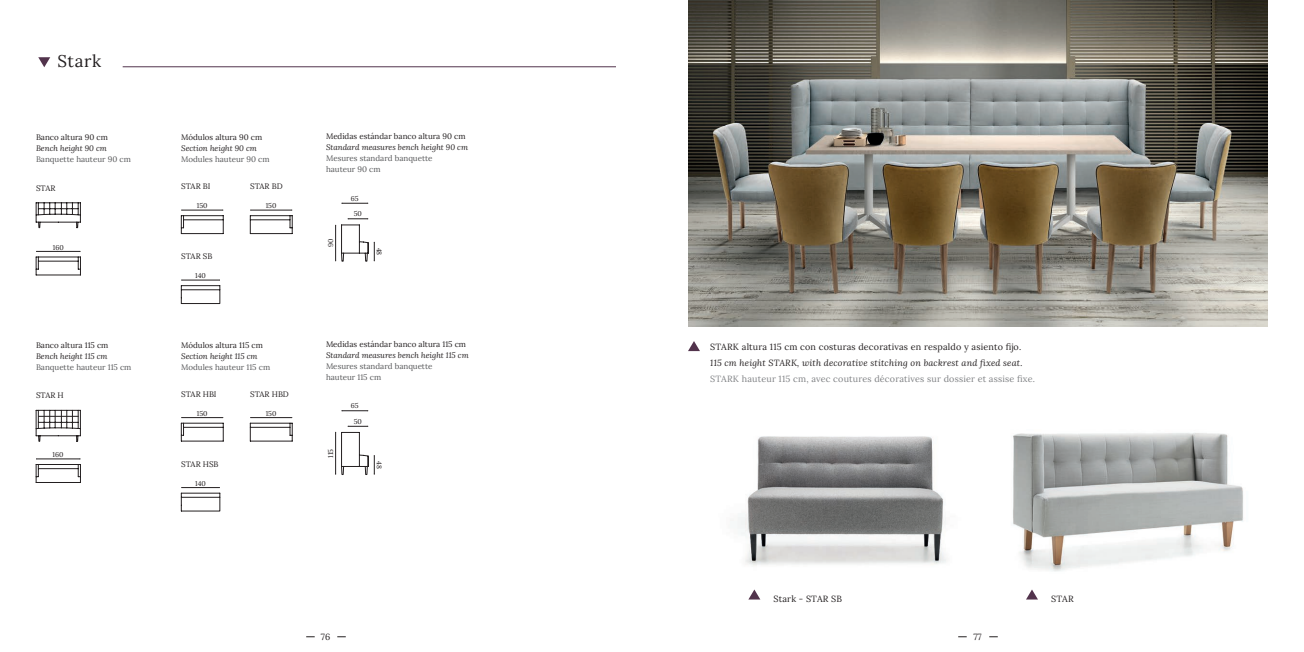
<style>
.page{position:relative;width:1304px;height:652px;background:#fff}
.page>*{position:absolute;margin:0;border:0;box-sizing:border-box;transform-origin:0 0}
.t1{font:17px "Lora";letter-spacing:.04em;color:#231f20}
.t2{font:9px "Lora";letter-spacing:.02em;color:#231f20}
.t3{font:9px "Lora";letter-spacing:.02em;color:#808285}
.t4{font:italic 9px "Lora";letter-spacing:.02em;color:#231f20}
.t5{font:8px "Lora";color:#231f20}
.t6{font:8px "Lora";color:#57585a}
.t7{font:italic 8px "Lora";color:#231f20}
.t8{font:7px "Lora";color:#231f20}
</style>
<div class="page">
<img style="left:730px;top:436px;width:217px;height:130px">
<img style="left:1013px;top:433px;width:230px;height:139px">
<img style="left:688px;top:0;width:580px;height:327px">
<svg style="left:688px;top:341px;width:12px;height:10px"></svg>
<svg style="left:38px;top:57px;width:12px;height:10px"></svg>
<hr style="left:123px;top:67px;width:493px;height:1px;background:#52334c">
<hr style="left:36px;top:251px;width:44px;height:1px;background:#231f20">
<svg style="left:78px;top:251px;width:3px;height:24px"></svg>
<svg style="left:36px;top:251px;width:3px;height:24px"></svg>
<hr style="left:36px;top:275px;width:44px;height:1px;background:#231f20">
<hr style="left:38px;top:261px;width:40px;height:1px;background:#231f20">
<hr style="left:36px;top:257px;width:44px;height:1px;background:#231f20">
<svg style="left:36px;top:203px;width:45px;height:25px"></svg>
<hr style="left:182px;top:210px;width:41px;height:1px;background:#231f20">
<svg style="left:222px;top:210px;width:2px;height:24px"></svg>
<svg style="left:181px;top:210px;width:3px;height:23px"></svg>
<hr style="left:181px;top:233px;width:42px;height:1px;background:#231f20">
<hr style="left:184px;top:220px;width:39px;height:1px;background:#231f20">
<hr style="left:181px;top:216px;width:42px;height:1px;background:#231f20">
<hr style="left:251px;top:210px;width:41px;height:1px;background:#231f20">
<svg style="left:250px;top:210px;width:1px;height:23px"></svg>
<svg style="left:290px;top:210px;width:3px;height:24px"></svg>
<hr style="left:250px;top:233px;width:42px;height:1px;background:#231f20">
<hr style="left:250px;top:220px;width:40px;height:1px;background:#231f20">
<hr style="left:250px;top:216px;width:42px;height:1px;background:#231f20">
<svg style="left:181px;top:280px;width:39px;height:24px"></svg>
<svg style="left:341px;top:203px;width:27px;height:1px"></svg>
<svg style="left:374px;top:242px;width:1px;height:19px"></svg>
<svg style="left:335px;top:218px;width:33px;height:43px"></svg>
<hr style="left:182px;top:417px;width:41px;height:1px;background:#231f20">
<svg style="left:222px;top:417px;width:2px;height:24px"></svg>
<svg style="left:181px;top:417px;width:3px;height:24px"></svg>
<hr style="left:181px;top:441px;width:42px;height:1px;background:#231f20">
<hr style="left:184px;top:427px;width:39px;height:1px;background:#231f20">
<hr style="left:181px;top:423px;width:42px;height:1px;background:#231f20">
<hr style="left:251px;top:417px;width:41px;height:1px;background:#231f20">
<svg style="left:250px;top:417px;width:1px;height:24px"></svg>
<svg style="left:290px;top:417px;width:3px;height:24px"></svg>
<hr style="left:250px;top:441px;width:42px;height:1px;background:#231f20">
<hr style="left:250px;top:427px;width:40px;height:1px;background:#231f20">
<hr style="left:250px;top:423px;width:42px;height:1px;background:#231f20">
<svg style="left:181px;top:487px;width:39px;height:24px"></svg>
<hr style="left:37px;top:459px;width:43px;height:1px;background:#231f20">
<svg style="left:78px;top:458px;width:3px;height:24px"></svg>
<svg style="left:36px;top:458px;width:3px;height:24px"></svg>
<hr style="left:36px;top:482px;width:44px;height:1px;background:#231f20">
<hr style="left:38px;top:468px;width:40px;height:1px;background:#231f20">
<hr style="left:36px;top:464px;width:44px;height:1px;background:#231f20">
<svg style="left:36px;top:410px;width:45px;height:32px"></svg>
<hr style="left:38px;top:416px;width:40px;height:1px;background:#231f20">
<svg style="left:341px;top:410px;width:27px;height:2px"></svg>
<svg style="left:374px;top:455px;width:1px;height:20px"></svg>
<svg style="left:335px;top:426px;width:33px;height:49px"></svg>
<svg style="left:748px;top:589px;width:12px;height:11px"></svg>
<svg style="left:1026px;top:589px;width:12px;height:11px"></svg>
<p class="t1" style="left:57px;top:48px;width:46px">Stark</p>
<p class="t5" style="left:36px;top:132px;width:73px">Banco altura 90 cm</p>
<p class="t7" style="left:36px;top:143px;width:72px">Bench height 90 cm</p>
<p class="t6" style="left:36px;top:154px;width:96px">Banquette hauteur 90 cm</p>
<p class="t5" style="left:36px;top:182px;width:21px">STAR</p>
<p class="t8" style="left:53px;top:242px;width:12px">160</p>
<p class="t5" style="left:36px;top:339px;width:74px">Banco altura 115 cm</p>
<p class="t7" style="left:36px;top:351px;width:73px">Bench height 115 cm</p>
<p class="t6" style="left:36px;top:361px;width:97px">Banquette hauteur 115 cm</p>
<p class="t5" style="left:36px;top:389px;width:29px">STAR H</p>
<p class="t8" style="left:53px;top:449px;width:12px">160</p>
<p class="t5" style="left:181px;top:132px;width:83px">Módulos altura 90 cm</p>
<p class="t7" style="left:181px;top:143px;width:77px">Section height 90 cm</p>
<p class="t6" style="left:181px;top:154px;width:90px">Modules hauteur 90 cm</p>
<p class="t5" style="left:181px;top:181px;width:31px">STAR BI</p>
<p class="t8" style="left:197px;top:201px;width:12px">150</p>
<p class="t5" style="left:181px;top:251px;width:33px">STAR SB</p>
<p class="t8" style="left:195px;top:271px;width:12px">140</p>
<p class="t5" style="left:250px;top:181px;width:34px">STAR BD</p>
<p class="t8" style="left:266px;top:201px;width:12px">150</p>
<p class="t5" style="left:181px;top:339px;width:83px">Módulos altura 115 cm</p>
<p class="t7" style="left:181px;top:351px;width:78px">Section height 115 cm</p>
<p class="t6" style="left:181px;top:361px;width:90px">Modules hauteur 115 cm</p>
<p class="t5" style="left:181px;top:388px;width:37px">STAR HBI</p>
<p class="t5" style="left:250px;top:388px;width:40px">STAR HBD</p>
<p class="t8" style="left:197px;top:408px;width:12px">150</p>
<p class="t5" style="left:181px;top:458px;width:39px">STAR HSB</p>
<p class="t8" style="left:195px;top:478px;width:12px">140</p>
<p class="t8" style="left:266px;top:408px;width:12px">150</p>
<p class="t5" style="left:326px;top:131px;width:141px">Medidas estándar banco altura 90 cm</p>
<p class="t7" style="left:326px;top:142px;width:144px">Standard measures bench height 90 cm</p>
<p class="t6" style="left:326px;top:153px;width:108px">Mesures standard banquette</p>
<p class="t6" style="left:326px;top:164px;width:56px">hauteur 90 cm</p>
<p class="t8" style="left:351px;top:193px;width:9px">65</p>
<p class="t8" style="left:325px;top:247px;width:10px;rotate:-90deg">90</p>
<p class="t8" style="left:385px;top:248px;width:9px;rotate:90deg">48</p>
<p class="t8" style="left:354px;top:208px;width:10px">50</p>
<p class="t5" style="left:326px;top:338px;width:142px">Medidas estándar banco altura 115 cm</p>
<p class="t7" style="left:326px;top:350px;width:144px">Standard measures bench height 115 cm</p>
<p class="t6" style="left:326px;top:360px;width:108px">Mesures standard banquette</p>
<p class="t6" style="left:326px;top:371px;width:57px">hauteur 115 cm</p>
<p class="t8" style="left:351px;top:400px;width:9px">65</p>
<p class="t8" style="left:325px;top:458px;width:10px;rotate:-90deg">115</p>
<p class="t8" style="left:354px;top:416px;width:10px">50</p>
<p class="t8" style="left:385px;top:461px;width:9px;rotate:90deg">48</p>
<p class="t2" style="left:710px;top:340px;width:312px">STARK altura 115 cm con costuras decorativas en respaldo y asiento fijo.</p>
<p class="t3" style="left:710px;top:372px;width:326px">STARK hauteur 115 cm, avec coutures décoratives sur dossier et assise fixe.</p>
<p class="t4" style="left:710px;top:357px;width:314px">115 cm height STARK, with decorative stitching on backrest and fixed seat.</p>
<p class="t2" style="left:774px;top:592px;width:70px">Stark - STAR SB</p>
<p class="t2" style="left:1051px;top:592px;width:24px">STAR</p>
<p class="t2" style="left:321px;top:630px;width:11px">76</p>
<p class="t2" style="left:973px;top:630px;width:10px">77</p>
</div>
